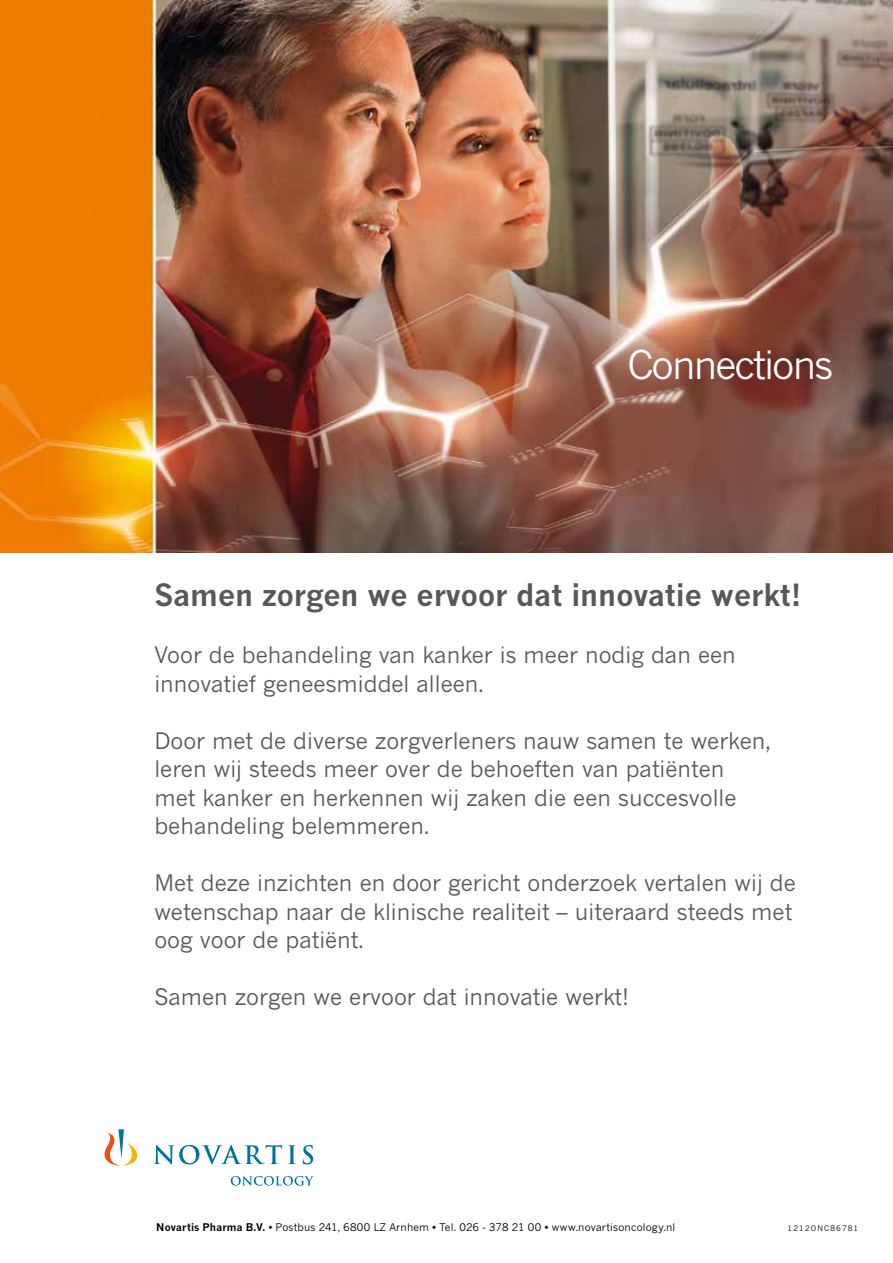
<style>
.page{position:relative;width:893px;height:1263px;background:#fff}
.page>*{position:absolute;margin:0;border:0;box-sizing:border-box;transform-origin:0 0}
.t1{font:39px "News Gothic MT Std";letter-spacing:-.05em;color:#fff}
.t2{font:700 30px "News Gothic MT Std";color:#58585a}
.t3{font:22.5px/28.5px "News Gothic MT Std";color:#58585a}
.t4{font:10.5px "News Gothic MT Std";letter-spacing:.015em;color:#000}
.t5{font:7.5px "News Gothic MT Std";letter-spacing:.15em;color:#000}
.s1{font-weight:700}
</style>
<div class="page">
<img style="left:0;top:0;width:893px;height:553px">
<svg style="left:231px;top:1176px;width:83px;height:9px"></svg>
<svg style="left:154px;top:1145px;width:128px;height:19px"></svg>
<svg style="left:288px;top:1145px;width:8px;height:19px"></svg>
<svg style="left:303px;top:1145px;width:10px;height:19px"></svg>
<svg style="left:104px;top:1129px;width:34px;height:37px"></svg>
<h1 class="t1" style="left:627px;top:341px;width:207px">Connections</h1>
<h2 class="t2" style="left:154px;top:577px;width:649px">Samen zorgen we ervoor dat innovatie werkt!</h2>
<p class="t3" style="left:154px;top:640px;width:583px">Voor de behandeling van kanker is meer nodig dan een innovatief geneesmiddel alleen.</p>
<p class="t3" style="left:154px;top:726px;width:618px">Door met de diverse zorgverleners nauw samen te werken, leren wij steeds meer over de behoeften van patiënten met kanker en herkennen wij zaken die een succesvolle behandeling belemmeren.</p>
<p class="t3" style="left:154px;top:868px;width:643px">Met deze inzichten en door gericht onderzoek vertalen wij de wetenschap naar de klinische realiteit – uiteraard steeds met oog voor de patiënt.</p>
<p class="t3" style="left:154px;top:982px;width:476px">Samen zorgen we ervoor dat innovatie werkt!</p>
<p class="t4" style="left:156px;top:1221px;width:521px"><span class="s1">Novartis Pharma B.V. •</span> Postbus 241, 6800 LZ Arnhem <span class="s1">•</span> Tel. 026 - 378 21 00 <span class="s1">•</span> www.novartisoncology.nl</p>
<p class="t5" style="left:788px;top:1224px;width:72px">1212ONC86781</p>
</div>
